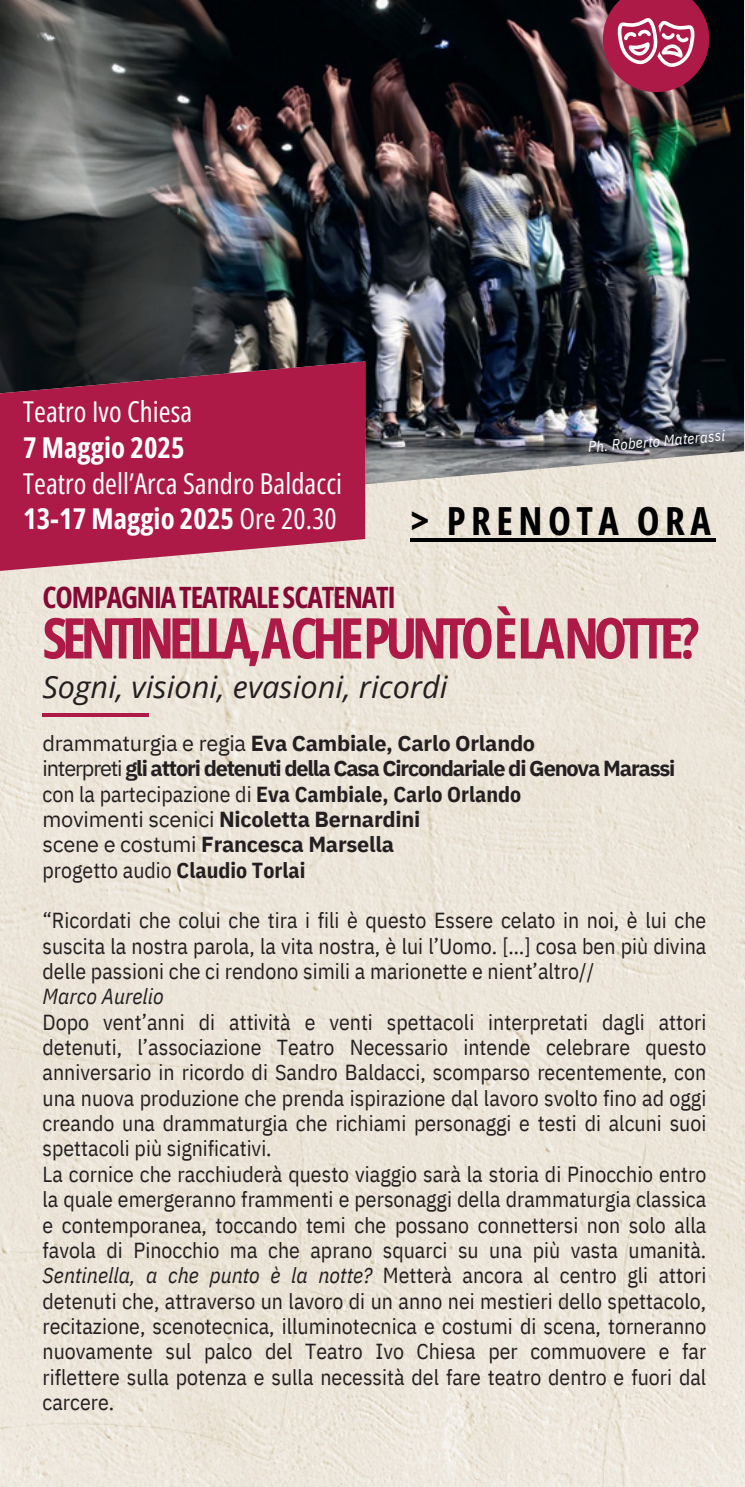
<style>
.page{position:relative;width:745px;height:1487px;background:#fff}
.page>*{position:absolute;margin:0;border:0;box-sizing:border-box;transform-origin:0 0}
.t1{font:700 56.25px "Open Sans Condensed";letter-spacing:-.09em;color:#ae1a48}
.t2{font:700 38.75px "Open Sans Condensed";letter-spacing:.14em;color:#000}
.t3{font:italic 30.75px "Open Sans";color:#231f20}
.t4{font:700 29.5px "Open Sans Condensed";letter-spacing:-.04em;color:#850934}
.t5{font:28.75px/35.5px "Open Sans Condensed";letter-spacing:.005em;color:#fff}
.t6{font:21.75px/25.2px "IBM Plex Sans Cond";color:#231f20}
.t7{font:700 21.75px/25.2px "IBM Plex Sans";letter-spacing:-.015em;color:#231f20}
.t8{font:italic 15px "IBM Plex Sans Cond";color:#fff}
.s1{font-weight:700}
.s2{font-weight:400}
.s3{font-family:"IBM Plex Sans Cond";font-weight:400}
.s4{font-family:"IBM Plex Sans Cond"}
.s5{font-style:italic}
</style>
<div class="page">
<img style="left:0;top:0;width:744px;height:1487px">
<img style="left:0;top:0;width:743px;height:484px">
<svg style="left:0;top:361px;width:365px;height:210px;background:#a82a50"></svg>
<hr style="left:43px;top:713px;width:106px;height:3px;background:#ae1a48">
<svg style="left:602px;top:0;width:107px;height:92px;background:#a53b5c"></svg>
<hr style="left:410px;top:538px;width:306px;height:4px;background:#000">
<h3 class="t5" style="left:23px;top:393px;width:320px">Teatro Ivo Chiesa<br><span class="s1">7 Maggio 2025<br></span>Teatro dell’Arca Sandro Baldacci<br><span class="s1">13-17 Maggio 2025</span> Ore 20.30</h3>
<h2 class="t8" style="left:587px;top:437px;width:139px;rotate:-5deg">Ph. Roberto Materassi</h2>
<h3 class="t2" style="left:410px;top:493px;width:301px">&gt; PRENOTA ORA</h3>
<p class="t4" style="left:43px;top:576px;width:354px">COMPAGNIATEATRALESCATENATI</p>
<p class="t1" style="left:43px;top:598px;width:658px">SENTINELLA,ACHEPUNTOÈLANOTTE?</p>
<p class="t3" style="left:43px;top:665px;width:406px">Sogni, visioni, evasioni, ricordi</p>
<h2 class="t7" style="left:43px;top:730px;width:634px"><span class="s2">drammaturgia e regia</span> Eva Cambiale, Carlo Orlando<br><span class="s2">interpreti</span> gli attori detenuti della Casa Circondariale di Genova Marassi <span class="s3">con la partecipazione di</span> <span class="s4">Eva Cambiale, Carlo Orlando<br></span><span class="s2">movimenti scenici</span> Nicoletta Bernardini<br><span class="s2">scene e costumi</span> Francesca Marsella<br><span class="s3">progetto audio</span> <span class="s4">Claudio Torlai</span></h2>
<h1 class="t6" style="left:43px;top:907px;width:665px">“Ricordati che colui che tira i fili è questo Essere celato in noi, è lui che suscita la nostra parola, la vita nostra, è lui l’Uomo. […] cosa ben più divina delle passioni che ci rendono simili a marionette e nient’altro//<br><span class="s5">Marco Aurelio<br></span>Dopo vent’anni di attività e venti spettacoli interpretati dagli attori detenuti, l’associazione Teatro Necessario intende celebrare questo anniversario in ricordo di Sandro Baldacci, scomparso recentemente, con una nuova produzione che prenda ispirazione dal lavoro svolto fino ad oggi creando una drammaturgia che richiami personaggi e testi di alcuni suoi spettacoli più significativi.<br>La cornice che racchiuderà questo viaggio sarà la storia di Pinocchio entro la quale emergeranno frammenti e personaggi della drammaturgia classica e contemporanea, toccando temi che possano connettersi non solo alla favola di Pinocchio ma che aprano squarci su una più vasta umanità.<br><span class="s5">Sentinella, a che punto è la notte?</span> Metterà ancora al centro gli attori detenuti che, attraverso un lavoro di un anno nei mestieri dello spettacolo, recitazione, scenotecnica, illuminotecnica e costumi di scena, torneranno nuovamente sul palco del Teatro Ivo Chiesa per commuovere e far riflettere sulla potenza e sulla necessità del fare teatro dentro e fuori dal carcere.</h1>
</div>
